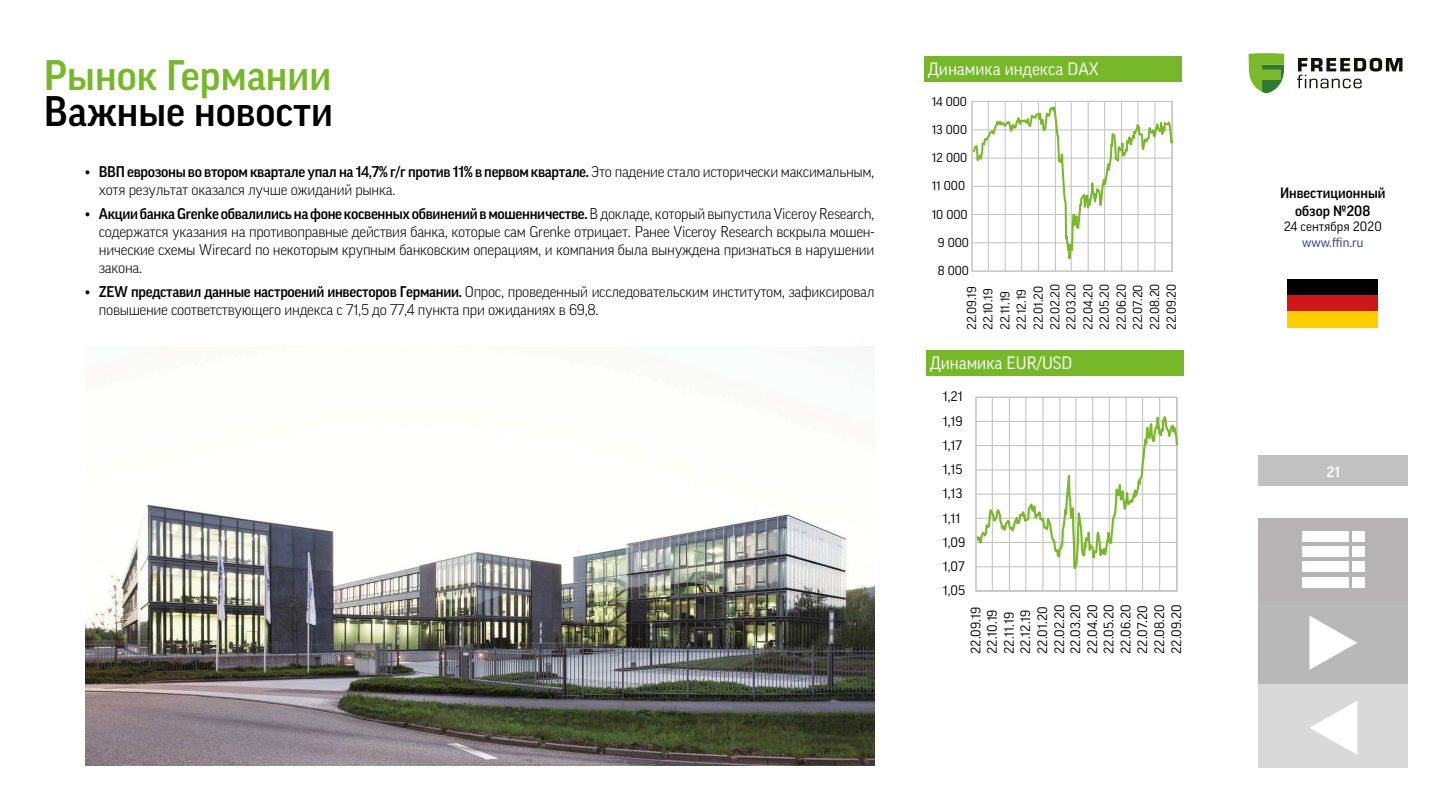
<style>
.page{position:relative;width:1440px;height:810px;background:#fff}
.page>*{position:absolute;margin:0;border:0;box-sizing:border-box;transform-origin:0 0}
.t1{font:500 41.25px/36px "Good Pro";color:#76b82a}
.t2{font:17.25px "Good Pro";color:#fff}
.t3{font:300 15px/18px "Good Pro";letter-spacing:-.02em;color:#000}
.t4{font:500 14.48px/17.4px "Good Pro";color:#000;text-align:center}
.t5{font:500 14.48px "Good Pro";color:#fff}
.t6{font:13.27px/16.7px "Good Pro";letter-spacing:-.005em;color:#000}
.t7{font:13.05px "Good Pro";color:#000}
.t8{font:13.05px "Good Pro";color:#283583}
.t9{font:12.52px/16.6px "Good Pro";letter-spacing:-.005em;color:#000}
.s1{color:#000}
.s2{font-weight:500}
</style>
<div class="page">
<div style="left:1258px;top:456px;width:150px;height:30px;background:#c1c1c1"></div>
<svg style="left:1249px;top:53px;width:35px;height:40px"></svg>
<svg style="left:1297px;top:58px;width:105px;height:30px"></svg>
<div style="left:1259px;top:518px;width:149px;height:83px;background:#b5b3b3"></div>
<div style="left:1302px;top:531px;width:46px;height:11px;background:#fff"></div>
<div style="left:1352px;top:531px;width:13px;height:11px;background:#fff"></div>
<div style="left:1302px;top:547px;width:46px;height:10px;background:#fff"></div>
<div style="left:1352px;top:547px;width:13px;height:10px;background:#fff"></div>
<div style="left:1302px;top:562px;width:46px;height:10px;background:#fff"></div>
<div style="left:1352px;top:562px;width:13px;height:10px;background:#fff"></div>
<div style="left:1302px;top:577px;width:46px;height:11px;background:#fff"></div>
<div style="left:1352px;top:577px;width:13px;height:11px;background:#fff"></div>
<hr style="left:1159px;top:397px;width:1px;height:194px;background:#c4c4c4">
<hr style="left:1142px;top:397px;width:1px;height:194px;background:#c4c4c4">
<hr style="left:1126px;top:397px;width:1px;height:194px;background:#c4c4c4">
<hr style="left:1109px;top:397px;width:1px;height:194px;background:#c4c4c4">
<hr style="left:1092px;top:397px;width:1px;height:194px;background:#c4c4c4">
<hr style="left:1075px;top:397px;width:1px;height:194px;background:#c4c4c4">
<hr style="left:1059px;top:397px;width:1px;height:194px;background:#c4c4c4">
<hr style="left:1042px;top:397px;width:1px;height:194px;background:#c4c4c4">
<hr style="left:1025px;top:397px;width:1px;height:194px;background:#c4c4c4">
<hr style="left:1009px;top:397px;width:1px;height:194px;background:#c4c4c4">
<hr style="left:992px;top:397px;width:1px;height:194px;background:#c4c4c4">
<hr style="left:976px;top:590px;width:201px;height:2px;background:#c4c4c4">
<svg style="left:976px;top:397px;width:202px;height:183px"></svg>
<div style="left:925px;top:56px;width:257px;height:26px;background:#76b82a"></div>
<div style="left:926px;top:351px;width:258px;height:25px;background:#76b82a"></div>
<svg style="left:1259px;top:602px;width:148px;height:83px;background:#bfbfbf"></svg>
<svg style="left:1259px;top:685px;width:149px;height:82px;background:#ddd"></svg>
<img style="left:85px;top:347px;width:789px;height:418px">
<svg style="left:972px;top:101px;width:201px;height:171px"></svg>
<div style="left:1287px;top:279px;width:91px;height:16px;background:#000"></div>
<div style="left:1287px;top:295px;width:91px;height:16px;background:#cd1719"></div>
<div style="left:1287px;top:311px;width:91px;height:16px;background:#ffce00"></div>
<p class="t1" style="left:44px;top:57px;width:291px">Рынок Германии<br><span class="s1">Важные новости</span></p>
<p class="t3" style="left:99px;top:163px;width:777px;text-indent:-14px"><span class="s2">• ВВП еврозоны во втором квартале упал на 14,7% г/г против 11% в первом квартале.</span> Это падение стало исторически максимальным, хотя результат оказался лучше ожиданий рынка.</p>
<p class="t3" style="left:99px;top:205px;width:777px;text-align:justify;text-indent:-14px"><span class="s2">• Акции банка Grenke обвалились на фоне косвенных обвинений в мошенничестве.</span> В докладе, который выпустила Viceroy Research, содержатся указания на противоправные действия банка, которые сам Grenke отрицает. Ранее Viceroy Research вскрыла мошен&shy;нические схемы Wirecard по некоторым крупным банковским операциям, и компания была вынуждена признаться в нарушении закона.</p>
<p class="t3" style="left:99px;top:283px;width:777px;text-indent:-14px"><span class="s2">• ZEW представил данные настроений инвесторов Германии.</span> Опрос, проведенный исследовательским институтом, зафиксировал повышение соответствующего индекса с 71,5 до 77,4 пункта при ожиданиях в 69,8.</p>
<p class="t2" style="left:928px;top:59px;width:172px">Динамика индекса DAX</p>
<p class="t9" style="left:932px;top:93px;width:37px">14 000</p>
<p class="t9" style="left:932px;top:121px;width:37px">13 000</p>
<p class="t9" style="left:932px;top:149px;width:37px">12 000</p>
<p class="t9" style="left:932px;top:177px;width:35px">11 000</p>
<p class="t9" style="left:932px;top:206px;width:37px">10 000</p>
<p class="t9" style="left:938px;top:234px;width:33px">9 000</p>
<p class="t9" style="left:938px;top:262px;width:33px">8 000</p>
<p class="t9" style="left:963px;top:330px;width:48px;rotate:-90deg">22.09.19<br>22.10.19<br>22.11.19<br>22.12.19<br>22.01.20<br>22.02.20<br>22.03.20<br>22.04.20<br>22.05.20<br>22.06.20<br>22.07.20<br>22.08.20<br>22.09.20</p>
<p class="t2" style="left:930px;top:353px;width:144px">Динамика EUR/USD</p>
<p class="t6" style="left:943px;top:388px;width:21px">1,21</p>
<p class="t6" style="left:943px;top:412px;width:21px">1,19</p>
<p class="t6" style="left:943px;top:437px;width:20px">1,17</p>
<p class="t6" style="left:943px;top:461px;width:21px">1,15</p>
<p class="t6" style="left:943px;top:485px;width:21px">1,13</p>
<p class="t6" style="left:943px;top:509px;width:19px">1,11</p>
<p class="t6" style="left:943px;top:534px;width:24px">1,09</p>
<p class="t6" style="left:943px;top:558px;width:23px">1,07</p>
<p class="t6" style="left:943px;top:582px;width:24px">1,05</p>
<p class="t6" style="left:967px;top:654px;width:51px;rotate:-90deg">22.09.19<br>22.10.19<br>22.11.19<br>22.12.19<br>22.01.20<br>22.02.20<br>22.03.20<br>22.04.20<br>22.05.20<br>22.06.20<br>22.07.20<br>22.08.20<br>22.09.20</p>
<p class="t4" style="left:1280px;top:185px;width:107px">Инвестиционный обзор №208</p>
<p class="t7" style="left:1284px;top:219px;width:100px">24 сентября 2020</p>
<p class="t8" style="left:1302px;top:235px;width:63px">www.ffin.ru</p>
<p class="t5" style="left:1327px;top:463px;width:15px">21</p>
</div>
